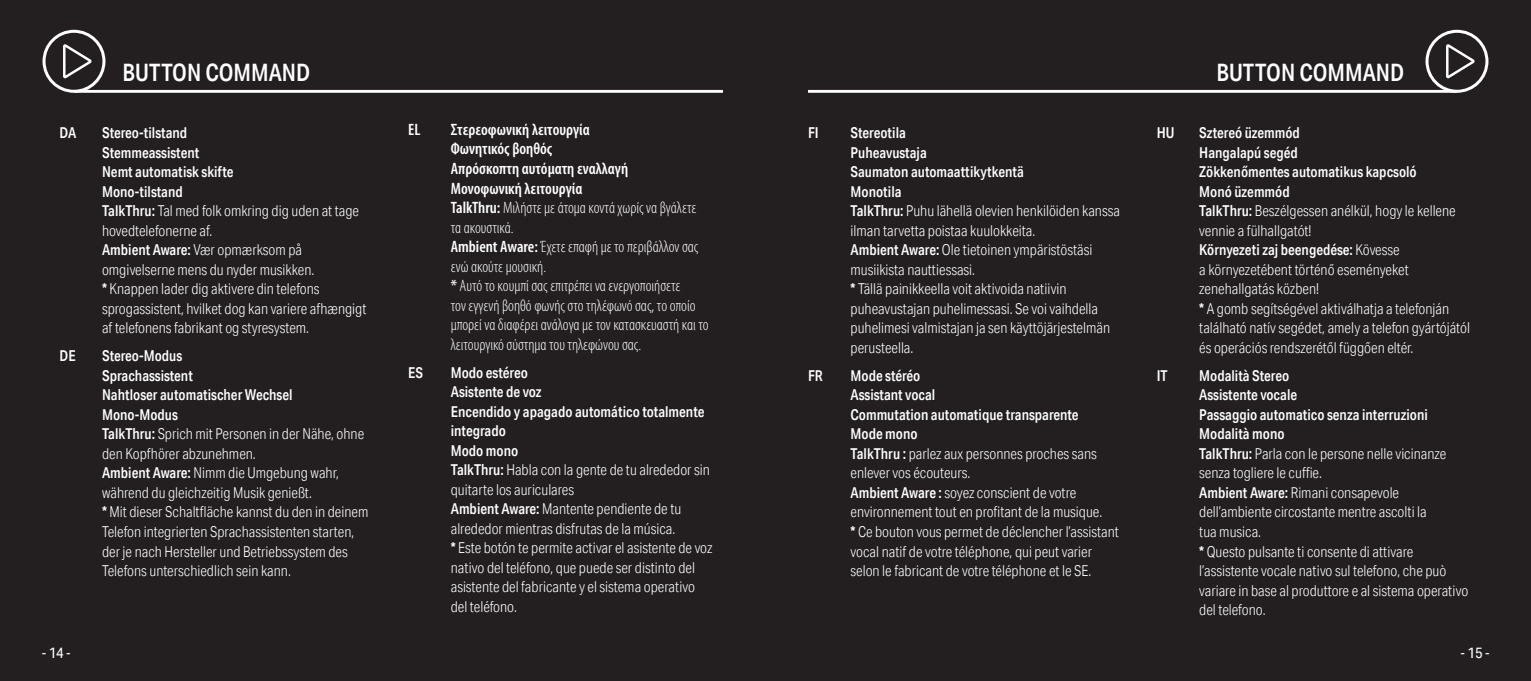
<style>
.page{position:relative;width:1531px;height:681px;background:#fff}
.page>*{position:absolute;margin:0;border:0;box-sizing:border-box;transform-origin:0 0}
.t1{font:500 24px "ARMOUR Cd";color:#fff}
.Title_1{font:300 condensed 16.5px/19.5px "Myriad Pro";color:#fff}
.Title_1-2{font:600 condensed 16.5px "Myriad Pro";color:#fff}
.Title_1-3{font:300 15px/19.5px "ARMOUR Cd";color:#fff}
.Title_1-4{font:500 15px/19.5px "ARMOUR Cd";color:#fff}
.t2{font:15px "ARMOUR Cd";color:#fff}
.s1{font-weight:500}
.s2{font-weight:600}
</style>
<div class="page">
<div style="left:0;top:0;width:765px;height:680px;background:#231f20"></div>
<div style="left:765px;top:0;width:766px;height:680px;background:#231f20"></div>
<hr style="left:75px;top:90px;width:648px;height:3px;background:#fff">
<div style="left:43px;top:30px;width:62px;height:63px;border:3px solid #fff;border-radius:50%"></div>
<svg style="left:63px;top:44px;width:29px;height:34px"></svg>
<div style="left:1425px;top:30px;width:63px;height:63px;border:3px solid #fff;border-radius:50%"></div>
<svg style="left:1446px;top:44px;width:28px;height:34px"></svg>
<hr style="left:808px;top:90px;width:649px;height:3px;background:#fff">
<p class="t1" style="left:122px;top:58px;width:189px">BUTTON COMMAND</p>
<p class="Title_1-4" style="left:60px;top:123px;width:18px">DA</p>
<p class="Title_1-4" style="left:102px;top:123px;width:87px">Stereo-tilstand</p>
<p class="Title_1-4" style="left:102px;top:142px;width:99px">Stemmeassistent</p>
<p class="Title_1-4" style="left:102px;top:162px;width:133px">Nemt automatisk skifte</p>
<p class="Title_1-4" style="left:102px;top:181px;width:82px">Mono-tilstand</p>
<p class="Title_1-3" style="left:102px;top:201px;width:259px"><span class="s1">TalkThru:</span> Tal med folk omkring dig uden at tage hovedtelefonerne af.</p>
<p class="Title_1-3" style="left:102px;top:240px;width:214px"><span class="s1">Ambient Aware:</span> Vær opmærksom på omgivelserne mens du nyder musikken.</p>
<p class="Title_1-3" style="left:102px;top:279px;width:266px"><span class="s1">*</span> Knappen lader dig aktivere din telefons sprogassistent, hvilket dog kan variere afhængigt af telefonens fabrikant og styresystem.</p>
<p class="Title_1-4" style="left:60px;top:346px;width:18px">DE</p>
<p class="Title_1-4" style="left:102px;top:346px;width:82px">Stereo-Modus</p>
<p class="Title_1-4" style="left:102px;top:365px;width:92px">Sprachassistent</p>
<p class="Title_1-4" style="left:102px;top:385px;width:192px">Nahtloser automatischer Wechsel</p>
<p class="Title_1-4" style="left:102px;top:404px;width:77px">Mono-Modus</p>
<p class="Title_1-3" style="left:102px;top:424px;width:264px"><span class="s1">TalkThru:</span> Sprich mit Personen in der Nähe, ohne den Kopfhörer abzunehmen.</p>
<p class="Title_1-3" style="left:102px;top:463px;width:238px"><span class="s1">Ambient Aware:</span> Nimm die Umgebung wahr, während du gleichzeitig Musik genießt.</p>
<p class="Title_1-3" style="left:102px;top:502px;width:268px"><span class="s1">*</span> Mit dieser Schaltfläche kannst du den in deinem Telefon integrierten Sprachassistenten starten, der je nach Hersteller und Betriebssystem des Telefons unterschiedlich sein kann.</p>
<p class="Title_1-2" style="left:408px;top:120px;width:14px">EL</p>
<p class="Title_1-2" style="left:451px;top:120px;width:140px">Στερεοφωνική λειτουργία</p>
<p class="Title_1-2" style="left:451px;top:140px;width:103px">Φωνητικός βοηθός</p>
<p class="Title_1-2" style="left:451px;top:159px;width:179px">Απρόσκοπτη αυτόματη εναλλαγή</p>
<p class="Title_1-2" style="left:451px;top:179px;width:133px">Μονοφωνική λειτουργία</p>
<p class="Title_1" style="left:451px;top:198px;width:247px"><span class="s2">TalkThru:</span> Μιλήστε με άτομα κοντά χωρίς να βγάλετε τα ακουστικά.</p>
<p class="Title_1" style="left:451px;top:237px;width:249px"><span class="s2">Ambient Aware:</span> Έχετε επαφή με το περιβάλλον σας ενώ ακούτε μουσική.</p>
<p class="Title_1" style="left:451px;top:276px;width:259px"><span class="s2">*</span> Αυτό το κουμπί σας επιτρέπει να ενεργοποιήσετε<br>τον εγγενή βοηθό φωνής στο τηλέφωνό σας, το οποίο μπορεί να διαφέρει ανάλογα με τον κατασκευαστή και το λειτουργικό σύστημα του τηλεφώνου σας.</p>
<p class="Title_1-4" style="left:408px;top:362px;width:16px">ES</p>
<p class="Title_1-4" style="left:451px;top:362px;width:79px">Modo estéreo</p>
<p class="Title_1-4" style="left:451px;top:382px;width:92px">Asistente de voz</p>
<p class="Title_1-4" style="left:451px;top:401px;width:255px">Encendido y apagado automático totalmente integrado</p>
<p class="Title_1-4" style="left:451px;top:440px;width:69px">Modo mono</p>
<p class="Title_1-3" style="left:451px;top:460px;width:261px"><span class="s1">TalkThru:</span> Habla con la gente de tu alrededor sin quitarte los auriculares</p>
<p class="Title_1-3" style="left:451px;top:499px;width:232px"><span class="s1">Ambient Aware:</span> Mantente pendiente de tu alrededor mientras disfrutas de la música.</p>
<p class="Title_1-3" style="left:451px;top:538px;width:263px"><span class="s1">*</span> Este botón te permite activar el asistente de voz nativo del teléfono, que puede ser distinto del asistente del fabricante y el sistema operativo del teléfono.</p>
<p class="Title_1-4" style="left:808px;top:123px;width:12px">FI</p>
<p class="Title_1-4" style="left:850px;top:123px;width:57px">Stereotila</p>
<p class="Title_1-4" style="left:850px;top:142px;width:78px">Puheavustaja</p>
<p class="Title_1-4" style="left:850px;top:162px;width:175px">Saumaton automaattikytkentä</p>
<p class="Title_1-4" style="left:850px;top:181px;width:52px">Monotila</p>
<p class="Title_1-3" style="left:850px;top:201px;width:271px"><span class="s1">TalkThru:</span> Puhu lähellä olevien henkilöiden kanssa ilman tarvetta poistaa kuulokkeita.</p>
<p class="Title_1-3" style="left:850px;top:240px;width:243px"><span class="s1">Ambient Aware:</span> Ole tietoinen ympäristöstäsi musiikista nauttiessasi.</p>
<p class="Title_1-3" style="left:850px;top:279px;width:261px"><span class="s1">*</span> Tällä painikkeella voit aktivoida natiivin puheavustajan puhelimessasi. Se voi vaihdella puhelimesi valmistajan ja sen käyttöjärjestelmän perusteella.</p>
<p class="Title_1-4" style="left:808px;top:365px;width:16px">FR</p>
<p class="Title_1-4" style="left:850px;top:365px;width:71px">Mode stéréo</p>
<p class="Title_1-4" style="left:850px;top:385px;width:86px">Assistant vocal</p>
<p class="Title_1-4" style="left:850px;top:404px;width:230px">Commutation automatique transparente</p>
<p class="Title_1-4" style="left:850px;top:424px;width:68px">Mode mono</p>
<p class="Title_1-3" style="left:850px;top:443px;width:248px"><span class="s1">TalkThru :</span> parlez aux personnes proches sans enlever vos écouteurs.</p>
<p class="Title_1-3" style="left:850px;top:482px;width:253px"><span class="s1">Ambient Aware :</span> soyez conscient de votre environnement tout en profitant de la musique.</p>
<p class="Title_1-3" style="left:850px;top:521px;width:270px"><span class="s1">*</span> Ce bouton vous permet de déclencher l’assistant vocal natif de votre téléphone, qui peut varier selon le fabricant de votre téléphone et le SE.</p>
<p class="t1" style="left:1216px;top:58px;width:189px">BUTTON COMMAND</p>
<p class="Title_1-4" style="left:1157px;top:123px;width:19px">HU</p>
<p class="Title_1-4" style="left:1199px;top:123px;width:102px">Sztereó üzemmód</p>
<p class="Title_1-4" style="left:1199px;top:142px;width:100px">Hangalapú segéd</p>
<p class="Title_1-4" style="left:1199px;top:162px;width:219px">Zökkenőmentes automatikus kapcsoló</p>
<p class="Title_1-4" style="left:1199px;top:181px;width:92px">Monó üzemmód</p>
<p class="Title_1-3" style="left:1199px;top:201px;width:258px"><span class="s1">TalkThru:</span> Beszélgessen anélkül, hogy le kellene vennie a fülhallgatót!</p>
<p class="Title_1-3" style="left:1199px;top:240px;width:211px"><span class="s1">Környezeti zaj beengedése:</span> Kövesse a környezetébent történő eseményeket zenehallgatás közben!</p>
<p class="Title_1-3" style="left:1199px;top:298px;width:272px"><span class="s1">*</span> A gomb segítségével aktiválhatja a telefonján található natív segédet, amely a telefon gyártójától és operációs rendszerétől függően eltér.</p>
<p class="Title_1-4" style="left:1157px;top:365px;width:12px">IT</p>
<p class="Title_1-4" style="left:1199px;top:365px;width:91px">Modalità Stereo</p>
<p class="Title_1-4" style="left:1199px;top:385px;width:99px">Assistente vocale</p>
<p class="Title_1-4" style="left:1199px;top:404px;width:230px">Passaggio automatico senza interruzioni</p>
<p class="Title_1-4" style="left:1199px;top:424px;width:87px">Modalità mono</p>
<p class="Title_1-3" style="left:1199px;top:443px;width:249px"><span class="s1">TalkThru:</span> Parla con le persone nelle vicinanze senza togliere le cuffie.</p>
<p class="Title_1-3" style="left:1199px;top:482px;width:229px"><span class="s1">Ambient Aware:</span> Rimani consapevole dell’ambiente circostante mentre ascolti la tua musica.</p>
<p class="Title_1-3" style="left:1199px;top:541px;width:270px"><span class="s1">*</span> Questo pulsante ti consente di attivare l’assistente vocale nativo sul telefono, che può variare in base al produttore e al sistema operativo del telefono.</p>
<p class="t2" style="left:42px;top:643px;width:31px">- 14 -</p>
<p class="t2" style="left:1460px;top:643px;width:31px">- 15 -</p>
</div>
